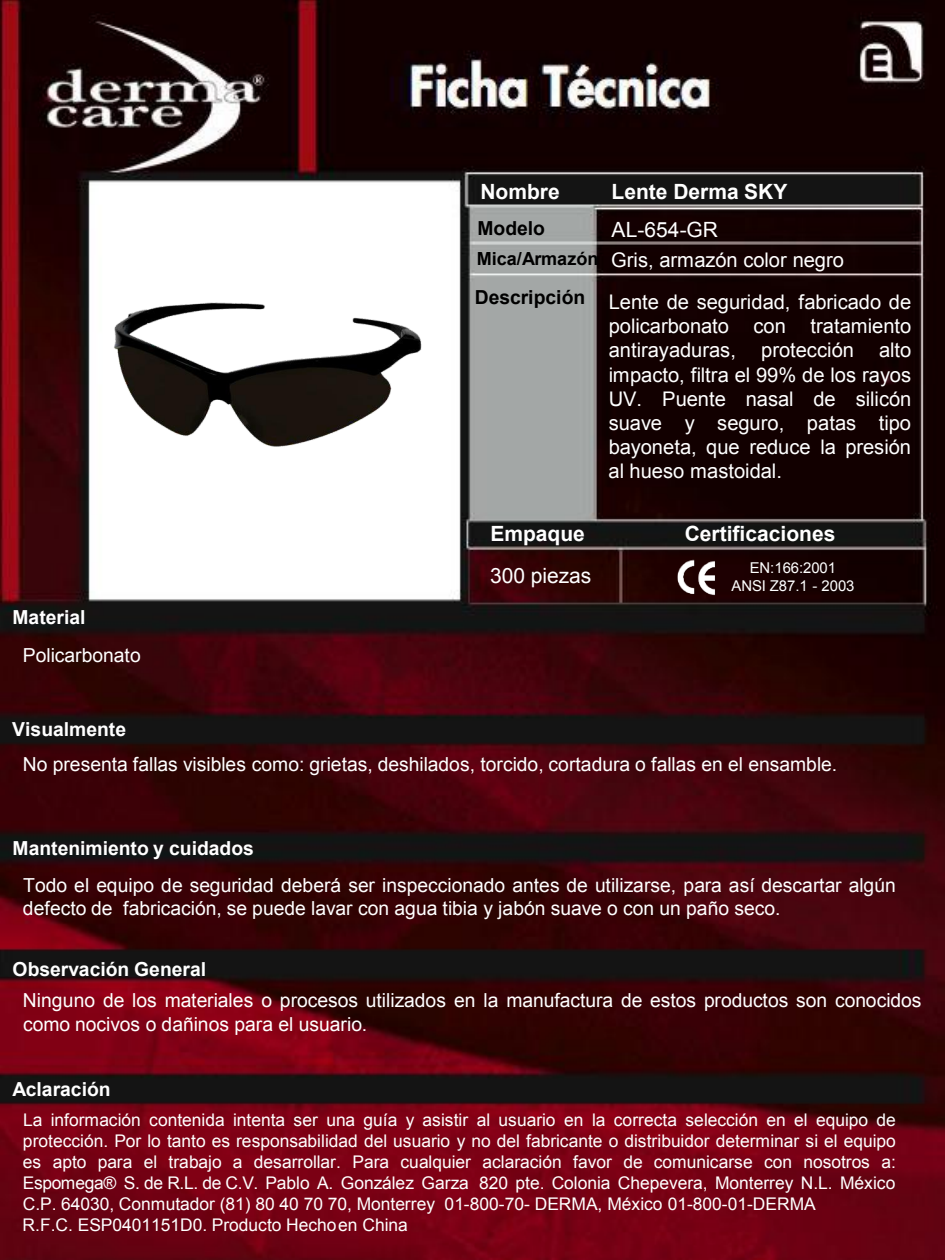
<style>
.page{position:relative;width:945px;height:1260px;background:#fff}
.page>*{position:absolute;margin:0;border:0;box-sizing:border-box;transform-origin:0 0}
.t1{font:700 21px "Arial";color:#fff}
.t2{font:21px "Arial";color:#fff}
.t3{font:20.12px/24.2px "Arial";letter-spacing:-.005em;color:#fff}
.t4{font:19.25px/23.1px "Arial";color:#fff}
.t5{font:700 19.25px "Arial";color:#fff}
.t6{font:700 19.25px "Arial";color:#000}
.t7{font:700 18.03px "Arial";color:#000}
.t8{font:17.5px/21px "Arial";color:#fff}
.t9{font:14.88px/17.8px "Arial";letter-spacing:-.005em;color:#fff;text-align:center}
</style>
<div class="page">
<img style="left:0;top:0;width:945px;height:1260px">
<img style="left:672px;top:546px;width:50px;height:64px">
<img style="left:94px;top:284px;width:354px;height:204px">
<p class="t1" style="left:480px;top:177px;width:81px">Nombre</p>
<p class="t1" style="left:612px;top:177px;width:177px">Lente Derma SKY</p>
<p class="t6" style="left:477px;top:215px;width:69px">Modelo</p>
<p class="t7" style="left:477px;top:247px;width:123px">Mica/Armazón</p>
<p class="t6" style="left:475px;top:284px;width:112px">Descripción</p>
<p class="t2" style="left:612px;top:216px;width:108px">AL-654-GR</p>
<p class="t3" style="left:609px;top:240px;width:304px;line-height:41.8px">Gris, armazón color negro<br>Lente de seguridad, fabricado de</p>
<p class="t3" style="left:609px;top:314px;width:304px;text-align:justify">policarbonato con tratamiento antirayaduras, protección alto impacto, filtra el 99% de los rayos UV. Puente nasal de silicón suave y seguro, patas tipo bayoneta, que reduce la presión al hueso mastoidal.</p>
<p class="t5" style="left:12px;top:604px;width:75px">Material</p>
<p class="t4" style="left:23px;top:644px;width:119px">Policarbonato</p>
<p class="t5" style="left:12px;top:716px;width:115px">Visualmente</p>
<p class="t1" style="left:490px;top:520px;width:96px">Empaque</p>
<p class="t2" style="left:490px;top:562px;width:103px">300 piezas</p>
<p class="t1" style="left:685px;top:520px;width:152px">Certificaciones</p>
<p class="t9" style="left:731px;top:559px;width:125px">EN:166:2001<br>ANSI Z87.1 - 2003</p>
<p class="t4" style="left:23px;top:753px;width:816px">No presenta fallas visibles como: grietas, deshilados, torcido, cortadura o fallas en el ensamble.</p>
<p class="t5" style="left:13px;top:835px;width:243px">Mantenimiento y cuidados</p>
<p class="t4" style="left:23px;top:874px;width:874px">Todo el equipo de seguridad deberá ser inspeccionado antes de utilizarse, para así descartar algún defecto de fabricación, se puede lavar con agua tibia y jabón suave o con un paño seco.</p>
<p class="t5" style="left:13px;top:957px;width:195px">Observación General</p>
<p class="t4" style="left:23px;top:989px;width:900px">Ninguno de los materiales o procesos utilizados en la manufactura de estos productos son conocidos como nocivos o dañinos para el usuario.</p>
<p class="t5" style="left:13px;top:1077px;width:100px">Aclaración</p>
<p class="t8" style="left:23px;top:1110px;width:875px">La información contenida intenta ser una guía y asistir al usuario en la correcta selección en el equipo de protección. Por lo tanto es responsabilidad del usuario y no del fabricante o distribuidor determinar si el equipo es apto para el trabajo a desarrollar. Para cualquier aclaración favor de comunicarse con nosotros a:<br>Espomega® S. de R.L. de C.V. Pablo A. González Garza 820 pte. Colonia Chepevera, Monterrey N.L. México C.P. 64030, Conmutador (81) 80 40 70 70, Monterrey 01-800-70- DERMA, México 01-800-01-DERMA<br>R.F.C. ESP0401151D0. Producto Hechoen China</p>
</div>
